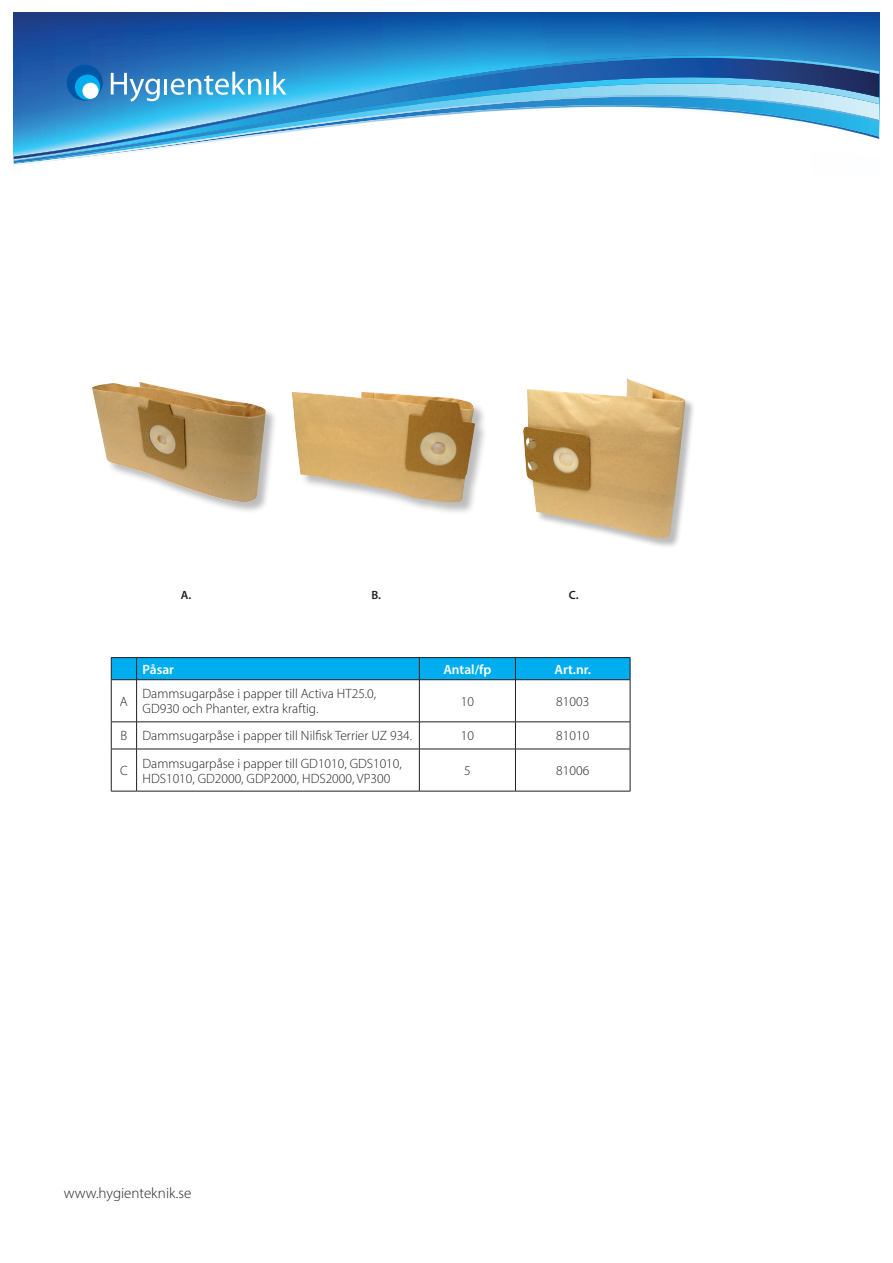
<style>
.page{position:relative;width:893px;height:1263px;background:#fff}
.page>*{position:absolute;margin:0;border:0;box-sizing:border-box;transform-origin:0 0}
.t1{font:300 15px "Myriad Pro";color:#231f20}
.Brödtext_8p{font:300 13.5px/15px "Myriad Pro";color:#231f20}
.Brödtext_8p-2{font:600 13.5px "Myriad Pro";color:#fff}
.Brödtext_8p-3{font:600 12px "Myriad Pro";color:#231f20}
</style>
<div class="page">
<svg style="left:14px;top:12px;width:865px;height:25px;background:#1254a2"></svg>
<svg style="left:14px;top:37px;width:865px;height:124px;background:#3381c1"></svg>
<svg style="left:14px;top:56px;width:865px;height:103px"></svg>
<div style="left:67px;top:65px;width:36px;height:36px;background:#0155a5;border-radius:50%"></div>
<div style="left:75px;top:75px;width:25px;height:25px;background:#00aeef;border-radius:50%"></div>
<svg style="left:111px;top:73px;width:49px;height:29px"></svg>
<hr style="left:164px;top:79px;width:3px;height:16px;background:#fff">
<svg style="left:171px;top:72px;width:90px;height:23px"></svg>
<hr style="left:266px;top:79px;width:3px;height:16px;background:#fff">
<svg style="left:273px;top:72px;width:13px;height:23px"></svg>
<div style="left:82px;top:83px;width:17px;height:16px;background:#fff;border-radius:50%"></div>
<div style="left:92px;top:383px;width:186px;height:131px;background:#231f20;opacity:.3"></div>
<img style="left:92px;top:382px;width:174px;height:120px">
<svg style="left:111px;top:657px;width:520px;height:23px;background:#02a5e2"></svg>
<hr style="left:111px;top:680px;width:1px;height:42px;background:#231f20">
<hr style="left:137px;top:679px;width:282px;height:1px;background:#231f20">
<hr style="left:136px;top:680px;width:1px;height:42px;background:#231f20">
<hr style="left:419px;top:679px;width:96px;height:1px;background:#231f20">
<hr style="left:419px;top:680px;width:1px;height:42px;background:#231f20">
<hr style="left:515px;top:679px;width:115px;height:1px;background:#231f20">
<hr style="left:515px;top:680px;width:1px;height:42px;background:#231f20">
<hr style="left:630px;top:680px;width:1px;height:42px;background:#231f20">
<hr style="left:137px;top:722px;width:282px;height:1px;background:#231f20">
<hr style="left:419px;top:722px;width:96px;height:1px;background:#231f20">
<svg style="left:419px;top:722px;width:1px;height:27px"></svg>
<hr style="left:515px;top:722px;width:115px;height:1px;background:#231f20">
<svg style="left:515px;top:723px;width:1px;height:26px"></svg>
<svg style="left:630px;top:722px;width:1px;height:27px"></svg>
<svg style="left:111px;top:722px;width:26px;height:28px"></svg>
<hr style="left:111px;top:749px;width:1px;height:42px;background:#231f20">
<hr style="left:137px;top:749px;width:282px;height:1px;background:#231f20">
<hr style="left:136px;top:749px;width:1px;height:42px;background:#231f20">
<hr style="left:419px;top:749px;width:96px;height:1px;background:#231f20">
<hr style="left:419px;top:749px;width:1px;height:42px;background:#231f20">
<hr style="left:515px;top:749px;width:115px;height:1px;background:#231f20">
<hr style="left:515px;top:749px;width:1px;height:42px;background:#231f20">
<hr style="left:630px;top:749px;width:1px;height:42px;background:#231f20">
<svg style="left:111px;top:791px;width:26px;height:1px"></svg>
<hr style="left:137px;top:791px;width:282px;height:1px;background:#231f20">
<hr style="left:419px;top:791px;width:96px;height:1px;background:#231f20">
<hr style="left:515px;top:791px;width:115px;height:1px;background:#231f20">
<div style="left:292px;top:392px;width:196px;height:123px;background:#231f20;opacity:.3"></div>
<img style="left:292px;top:392px;width:183px;height:110px">
<div style="left:523px;top:379px;width:173px;height:169px;background:#231f20;opacity:.3"></div>
<img style="left:523px;top:378px;width:162px;height:160px">
<p class="Brödtext_8p-3" style="left:181px;top:587px;width:12px">A.</p>
<p class="Brödtext_8p-3" style="left:372px;top:587px;width:11px">B.</p>
<p class="Brödtext_8p-3" style="left:569px;top:587px;width:11px">C.</p>
<p class="Brödtext_8p-2" style="left:143px;top:661px;width:33px">Påsar</p>
<p class="Brödtext_8p-2" style="left:443px;top:661px;width:49px">Antal/fp</p>
<p class="Brödtext_8p-2" style="left:555px;top:661px;width:38px">Art.nr.</p>
<p class="Brödtext_8p" style="left:120px;top:694px;width:9px">A</p>
<p class="Brödtext_8p" style="left:143px;top:686px;width:235px">Dammsugarpåse i papper till Activa HT25.0,<br>GD930 och Phanter, extra kraftig.</p>
<p class="Brödtext_8p" style="left:461px;top:694px;width:15px">10</p>
<p class="Brödtext_8p" style="left:556px;top:694px;width:34px">81003</p>
<p class="Brödtext_8p" style="left:121px;top:728px;width:8px">B</p>
<p class="Brödtext_8p" style="left:143px;top:728px;width:271px">Dammsugarpåse i papper till Nilfisk Terrier UZ 934.</p>
<p class="Brödtext_8p" style="left:461px;top:728px;width:15px">10</p>
<p class="Brödtext_8p" style="left:556px;top:728px;width:34px">81010</p>
<p class="Brödtext_8p" style="left:120px;top:763px;width:9px">C</p>
<p class="Brödtext_8p" style="left:143px;top:755px;width:261px">Dammsugarpåse i papper till GD1010, GDS1010,<br>HDS1010, GD2000, GDP2000, HDS2000, VP300</p>
<p class="Brödtext_8p" style="left:464px;top:763px;width:8px">5</p>
<p class="Brödtext_8p" style="left:556px;top:763px;width:34px">81006</p>
<p class="t1" style="left:64px;top:1184px;width:129px">www.hygienteknik.se</p>
</div>
